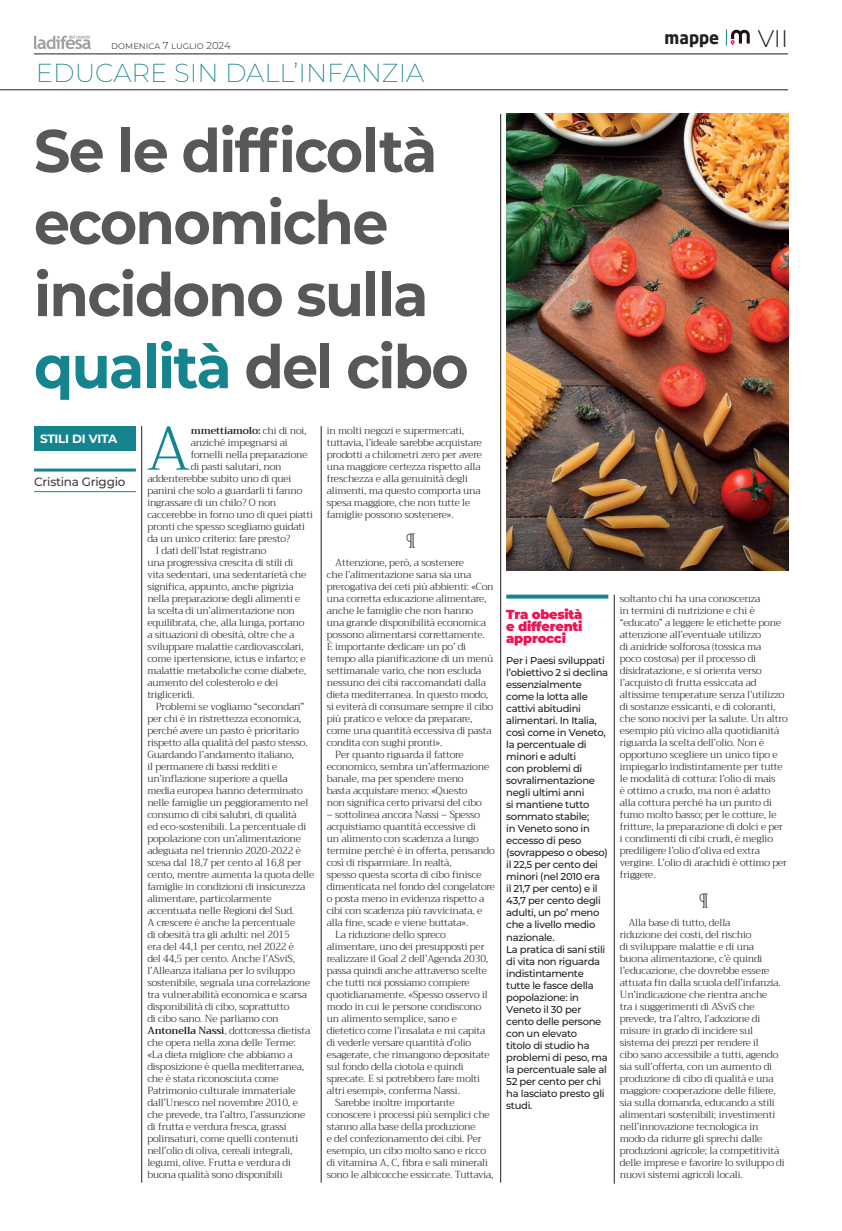
<style>
.page{position:relative;width:842px;height:1231px;background:#fff}
.page>*{position:absolute;margin:0;border:0;box-sizing:border-box;transform-origin:0 0}
.CAPOLETTERA_4{font:300 61.4px "Trirong";color:#15848f}
.TITOLO__60_pt_bold_-_Articolo{font:700 60px/72px "Montserrat";letter-spacing:-.03em;color:#57585a;scale:.95 1}
.Sezioni_26_pt_Rossa{font:200 26px "Montserrat";color:#15848f}
.t1{font:300 24px "Montserrat";color:#231f20}
.Glifi_-_Articolo{font:300 20px "Trirong";color:#231f20}
.TITOLO_22_pt_-_Articolo{font:700 17px "Neo Sans";color:#231f20}
.ABSTRACT_-_Titolo{font:900 13px/12px "Montserrat";letter-spacing:-.02em;color:#ed1451;text-align:justify}
.Firma_01_inserto{font:500 12px "Montserrat";letter-spacing:-.02em;color:#3e3e3f}
.Sezione_12_pt{font:700 12px "Montserrat";letter-spacing:-.02em;color:#fff}
.Body_-_Articolo{font:300 10px/12px "Trirong";letter-spacing:-.015em;color:#231f20}
.ABSTRACT_-_Body{font:500 10px/12px "Montserrat";letter-spacing:-.03em;color:#231f20}
.CAPOLETTERA_4-2{font:300 10px "Trirong";letter-spacing:-.015em;color:#231f20}
.CAPOLETTERA_4-3{font:600 10px "Trirong";letter-spacing:-.015em;color:#231f20}
.t2{font:300 10px "Montserrat";color:#231f20}
.s1{color:#15848f}
.s2{font-weight:300}
.s3{font-weight:600}
</style>
<div class="page">
<svg style="left:34px;top:35px;width:57px;height:14px"></svg>
<hr style="left:34px;top:54px;width:754px;height:1px;background:#231f20">
<hr style="left:0;top:90px;width:788px;height:1px;background:#231f20">
<svg style="left:726px;top:29px;width:24px;height:17px"></svg>
<img style="left:506px;top:114px;width:282px;height:456px">
<hr style="left:142px;top:426px;width:1px;height:756px;background:#231f20">
<hr style="left:614px;top:594px;width:1px;height:589px;background:#231f20">
<hr style="left:500px;top:114px;width:1px;height:1068px;background:#231f20">
<hr style="left:34px;top:468px;width:102px;height:3px;background:#15848f">
<hr style="left:34px;top:491px;width:102px;height:1px;background:#15848f">
<div style="left:34px;top:426px;width:102px;height:24px;background:#15848f"></div>
<svg style="left:506px;top:594px;width:102px;height:4px"></svg>
<hr style="left:321px;top:426px;width:1px;height:756px;background:#231f20">
<p class="t2" style="left:111px;top:38px;width:121px">domenica 7 luglio 2024</p>
<p class="TITOLO_22_pt_-_Articolo" style="left:664px;top:27px;width:56px">mappe</p>
<p class="t1" style="left:758px;top:22px;width:32px">VII</p>
<p class="Sezioni_26_pt_Rossa" style="left:36px;top:55px;width:390px">EDUCARE SIN DALL’INFANZIA</p>
<p class="TITOLO__60_pt_bold_-_Articolo" style="left:34px;top:112px;width:459px">Se le difficoltà economiche incidono sulla <span class="s1">qualità</span> del cibo</p>
<p class="CAPOLETTERA_4" style="left:147px;top:400px;width:45px">A</p>
<p class="CAPOLETTERA_4-3" style="left:191px;top:422px;width:117px">mmettiamolo: <span class="s2">chi di noi,</span></p>
<p class="Body_-_Articolo" style="left:327px;top:424px;width:157px">in molti negozi e supermercati, tuttavia, l’ideale sarebbe acquistare prodotti a chilometri zero per avere una maggiore certezza rispetto alla freschezza e alla genuinità degli alimenti, ma questo comporta una spesa maggiore, che non tutte le famiglie possono sostenere».</p>
<p class="Glifi_-_Articolo" style="left:406px;top:525px;width:12px">¶</p>
<p class="Body_-_Articolo" style="left:327px;top:556px;width:168px;text-indent:9px">Attenzione, però, a sostenere<br>che l’alimentazione sana sia una prerogativa dei ceti più abbienti: «Con una corretta educazione alimentare, anche le famiglie che non hanno<br>una grande disponibilità economica possono alimentarsi correttamente.<br>È importante dedicare un po’ di tempo alla pianificazione di un menù settimanale vario, che non escluda nessuno dei cibi raccomandati dalla dieta mediterranea. In questo modo, si eviterà di consumare sempre il cibo più pratico e veloce da preparare, come una quantità eccessiva di pasta condita con sughi pronti».</p>
<p class="Body_-_Articolo" style="left:327px;top:748px;width:164px;text-indent:9px">Per quanto riguarda il fattore economico, sembra un’affermazione banale, ma per spendere meno basta acquistare meno: «Questo<br>non significa certo privarsi del cibo</p>
<p class="Body_-_Articolo" style="left:327px;top:808px;width:170px">– sottolinea ancora Nassi – Spesso acquistiamo quantità eccessive di<br>un alimento con scadenza a lungo termine perché è in offerta, pensando così di risparmiare. In realtà,<br>spesso questa scorta di cibo finisce dimenticata nel fondo del congelatore o posta meno in evidenza rispetto a cibi con scadenza più ravvicinata, e alla fine, scade e viene buttata».</p>
<p class="Body_-_Articolo" style="left:327px;top:928px;width:164px;text-indent:9px">La riduzione dello spreco alimentare, uno dei presupposti per realizzare il Goal 2 dell’Agenda 2030, passa quindi anche attraverso scelte che tutti noi possiamo compiere quotidianamente. «Spesso osservo il modo in cui le persone condiscono un alimento semplice, sano e dietetico come l’insalata e mi capita di vederle versare quantità d’olio esagerate, che rimangono depositate sul fondo della ciotola e quindi sprecate. E si potrebbero fare molti altri esempi», conferma Nassi.</p>
<p class="Body_-_Articolo" style="left:327px;top:1096px;width:168px;text-indent:9px">Sarebbe inoltre importante conoscere i processi più semplici che stanno alla base della produzione<br>e del confezionamento dei cibi. Per esempio, un cibo molto sano e ricco di vitamina A, C, fibra e sali minerali sono le albicocche essiccate. Tuttavia,</p>
<p class="Sezione_12_pt" style="left:40px;top:430px;width:79px">STILI DI VITA</p>
<p class="CAPOLETTERA_4-2" style="left:191px;top:434px;width:98px">anziché impegnarsi ai</p>
<p class="CAPOLETTERA_4-2" style="left:191px;top:446px;width:118px">fornelli nella preparazione</p>
<p class="CAPOLETTERA_4-2" style="left:191px;top:458px;width:92px">di pasti salutari, non</p>
<p class="CAPOLETTERA_4-2" style="left:147px;top:470px;width:146px">addenterebbe subito uno di quei</p>
<p class="CAPOLETTERA_4-2" style="left:147px;top:482px;width:157px">panini che solo a guardarli ti fanno</p>
<p class="CAPOLETTERA_4-2" style="left:147px;top:494px;width:130px">ingrassare di un chilo? O non</p>
<p class="CAPOLETTERA_4-2" style="left:147px;top:506px;width:167px">caccerebbe in forno uno di quei piatti</p>
<p class="CAPOLETTERA_4-2" style="left:147px;top:518px;width:159px">pronti che spesso scegliamo guidati</p>
<p class="CAPOLETTERA_4-2" style="left:147px;top:530px;width:145px">da un unico criterio: fare presto?</p>
<p class="Body_-_Articolo" style="left:147px;top:544px;width:160px;text-indent:9px">I dati dell’Istat registrano<br>una progressiva crescita di stili di vita sedentari, una sedentarietà che significa, appunto, anche pigrizia nella preparazione degli alimenti e la scelta di un’alimentazione non equilibrata, che, alla lunga, portano a situazioni di obesità, oltre che a sviluppare malattie cardiovascolari, come ipertensione, ictus e infarto; e malattie metaboliche come diabete, aumento del colesterolo e dei trigliceridi.</p>
<p class="Body_-_Articolo" style="left:147px;top:700px;width:168px;text-indent:9px">Problemi se vogliamo “secondari” per chi è in ristrettezza economica, perché avere un pasto è prioritario rispetto alla qualità del pasto stesso.<br>Guardando l’andamento italiano,<br>il permanere di bassi redditi e un’inflazione superiore a quella media europea hanno determinato nelle famiglie un peggioramento nel consumo di cibi salubri, di qualità<br>ed eco-sostenibili. La percentuale di popolazione con un’alimentazione adeguata nel triennio 2020-2022 è scesa dal 18,7 per cento al 16,8 per cento, mentre aumenta la quota delle famiglie in condizioni di insicurezza alimentare, particolarmente accentuata nelle Regioni del Sud.<br>A crescere è anche la percentuale<br>di obesità tra gli adulti: nel 2015<br>era del 44,1 per cento, nel 2022 è<br>del 44,5 per cento. Anche l’ASviS, l’Alleanza italiana per lo sviluppo sostenibile, segnala una correlazione tra vulnerabilità economica e scarsa disponibilità di cibo, soprattutto<br>di cibo sano. Ne parliamo con <span class="s3">Antonella Nassi</span>, dottoressa dietista che opera nella zona delle Terme:<br>«La dieta migliore che abbiamo a disposizione è quella mediterranea, che è stata riconosciuta come Patrimonio culturale immateriale dall’Unesco nel novembre 2010, e che prevede, tra l’altro, l’assunzione di frutta e verdura fresca, grassi polinsaturi, come quelli contenuti nell’olio di oliva, cereali integrali, legumi, olive. Frutta e verdura di buona qualità sono disponibili</p>
<p class="Firma_01_inserto" style="left:34px;top:473px;width:93px">Cristina Griggio</p>
<p class="ABSTRACT_-_Titolo" style="left:506px;top:607px;width:78px">Tra obesità e differenti approcci</p>
<p class="ABSTRACT_-_Body" style="left:506px;top:654px;width:103px">Per i Paesi sviluppati l’obiettivo 2 si declina essenzialmente come la lotta alle cattivi abitudini alimentari. In Italia, così come in Veneto, la percentuale di minori e adulti<br>con problemi di sovralimentazione negli ultimi anni<br>si mantiene tutto sommato stabile;<br>in Veneto sono in eccesso di peso (sovrappeso o obeso) il 22,5 per cento dei minori (nel 2010 era<br>il 21,7 per cento) e il<br>43,7 per cento degli adulti, un po’ meno che a livello medio nazionale.</p>
<p class="ABSTRACT_-_Body" style="left:506px;top:942px;width:103px">La pratica di sani stili di vita non riguarda indistintamente tutte le fasce della popolazione: in<br>Veneto il 30 per cento delle persone con un elevato<br>titolo di studio ha problemi di peso, ma la percentuale sale al<br>52 per cento per chi ha lasciato presto gli studi.</p>
<p class="Body_-_Articolo" style="left:620px;top:592px;width:169px">soltanto chi ha una conoscenza<br>in termini di nutrizione e chi è “educato” a leggere le etichette pone attenzione all’eventuale utilizzo<br>di anidride solforosa (tossica ma<br>poco costosa) per il processo di disidratazione, e si orienta verso l’acquisto di frutta essiccata ad altissime temperature senza l’utilizzo di sostanze essicanti, e di coloranti, che sono nocivi per la salute. Un altro esempio più vicino alla quotidianità riguarda la scelta dell’olio. Non è opportuno scegliere un unico tipo e impiegarlo indistintamente per tutte le modalità di cottura: l’olio di mais<br>è ottimo a crudo, ma non è adatto alla cottura perché ha un punto di fumo molto basso; per le cotture, le fritture, la preparazione di dolci e per i condimenti di cibi crudi, è meglio prediligere l’olio d’oliva ed extra vergine. L’olio di arachidi è ottimo per friggere.</p>
<p class="Glifi_-_Articolo" style="left:699px;top:885px;width:12px">¶</p>
<p class="Body_-_Articolo" style="left:620px;top:916px;width:166px;text-indent:9px">Alla base di tutto, della<br>riduzione dei costi, del rischio<br>di sviluppare malattie e di una buona alimentazione, c’è quindi l’educazione, che dovrebbe essere attuata fin dalla scuola dell’infanzia.<br>Un’indicazione che rientra anche<br>tra i suggerimenti di ASviS che prevede, tra l’altro, l’adozione di misure in grado di incidere sul sistema dei prezzi per rendere il<br>cibo sano accessibile a tutti, agendo sia sull’offerta, con un aumento di produzione di cibo di qualità e una maggiore cooperazione delle filiere, sia sulla domanda, educando a stili alimentari sostenibili; investimenti nell’innovazione tecnologica in modo da ridurre gli sprechi dalle produzioni agricole; la competitività delle imprese e favorire lo sviluppo di nuovi sistemi agricoli locali.</p>
</div>
